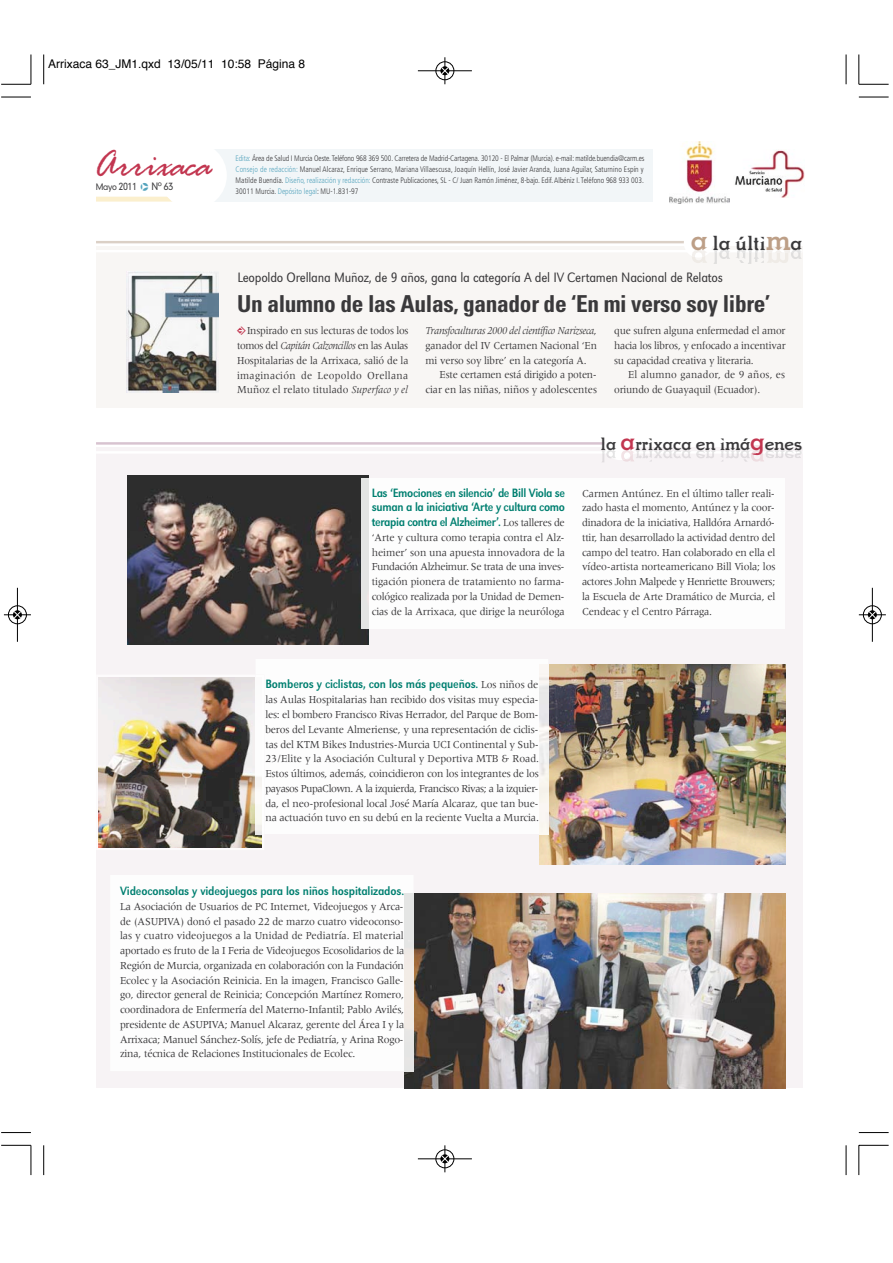
<style>
.page{position:relative;width:893px;height:1263px;background:#fff}
.page>*{position:absolute;margin:0;border:0;box-sizing:border-box;transform-origin:0 0}
.t1{font:39.3px "Rage Italic Plain";letter-spacing:-.015em;color:#c23650}
.t2{font:28.35px "Yoyoyo";color:#bd9f87}
.t3{font:700 condensed 23.4px "Univers";letter-spacing:-.015em;color:#3a393b}
.t4{font:19.65px "Yoyoyo";letter-spacing:-.015em;color:#3a393b}
.t5{font:17.25px "Yoyoyo";letter-spacing:-.015em;color:#3a393b}
.t6{font:14.1px "URW Grotesk T Ligh Extr Narr";letter-spacing:-.015em;color:#3a393b}
.t7{font:12.6px/14.7px "URW Grotesk T Regu Extr Narr";letter-spacing:-.015em;color:#007f70}
.t8{font:12px "Helvetica";color:#000}
.t9{font:11.1px/14.7px "Meridien";letter-spacing:-.015em;color:#3a393b;text-align:justify;scale:.95 1}
.t10{font:11.1px "Meridien";letter-spacing:-.015em;color:#3a393b;scale:.93 1}
.t11{font:italic 11.1px "Meridien";letter-spacing:-.03em;color:#3a393b;scale:.93 1}
.t12{font:11.1px "Meridien";letter-spacing:-.045em;color:#3a393b;scale:.95 1}
.t13{font:11.1px "Meridien";letter-spacing:.025em;color:#3a393b;scale:.93 1}
.t14{font:11.1px "Meridien";letter-spacing:.015em;color:#3a393b;scale:.93 1}
.t15{font:9.9px "Geometric 706 BT Medium B";letter-spacing:-.045em;color:#3a393b;scale:.9 1}
.t16{font:8.55px "Geometric 706 BT Medium B";color:#3a393b;scale:.9 1}
.t17{font:300 condensed 7.95px/11.1px "Frutiger";color:#3a393b;text-align:justify;scale:.95 1}
.s1{font-family:"Pointers";font-size:10.5px;color:#55a4bd}
.s2{color:#55a4bd}
.s3{font-family:"Pointers";color:#c23650}
.s4{font-style:normal}
.s5{font-style:italic}
.s6{font-size:19.65px;color:#3a393b}
.s7{font-family:"Meridien";font-size:11.1px;color:#3a393b}
.s8{font-size:24.6px;color:#c23650}
</style>
<div class="page">
<div style="left:96px;top:246px;width:706px;height:161px;background:#f8f6f4"></div>
<div style="left:200px;top:149px;width:452px;height:53px;background:#f2f6f8"></div>
<svg style="left:43px;top:55px;width:1px;height:29px"></svg>
<hr style="left:1px;top:97px;width:30px;height:1px;background:#000">
<svg style="left:31px;top:55px;width:1px;height:29px"></svg>
<hr style="left:1px;top:84px;width:30px;height:1px;background:#000">
<svg style="left:845px;top:55px;width:1px;height:29px"></svg>
<hr style="left:858px;top:97px;width:30px;height:1px;background:#000">
<svg style="left:858px;top:55px;width:1px;height:29px"></svg>
<hr style="left:858px;top:84px;width:30px;height:1px;background:#000">
<hr style="left:43px;top:1145px;width:1px;height:30px;background:#000">
<hr style="left:1px;top:1132px;width:30px;height:1px;background:#000">
<hr style="left:31px;top:1145px;width:1px;height:30px;background:#000">
<hr style="left:1px;top:1145px;width:30px;height:1px;background:#000">
<hr style="left:845px;top:1145px;width:1px;height:30px;background:#000">
<hr style="left:858px;top:1132px;width:30px;height:1px;background:#000">
<hr style="left:858px;top:1145px;width:1px;height:30px;background:#000">
<hr style="left:858px;top:1145px;width:30px;height:1px;background:#000">
<hr style="left:418px;top:71px;width:54px;height:1px;background:#000">
<svg style="left:435px;top:57px;width:19px;height:27px"></svg>
<div style="left:96px;top:197px;width:100px;height:5px;background:#fbefcd"></div>
<svg style="left:160px;top:149px;width:66px;height:53px"></svg>
<img style="left:670px;top:141px;width:60px;height:62px">
<img style="left:734px;top:150px;width:70px;height:47px">
<hr style="left:96px;top:241px;width:590px;height:2px;background:#dbd0c6">
<hr style="left:96px;top:250px;width:706px;height:2px;background:#fff">
<svg style="left:683px;top:241px;width:118px;height:23px"></svg>
<img style="left:127px;top:271px;width:91px;height:121px">
<img style="left:127px;top:475px;width:241px;height:169px">
<hr style="left:96px;top:442px;width:510px;height:3px;background:#d8c3d0">
<svg style="left:601px;top:442px;width:200px;height:20px"></svg>
<hr style="left:765px;top:451px;width:36px;height:3px;background:#e4e4e4">
<img style="left:362px;top:478px;width:6px;height:150px">
<img style="left:404px;top:894px;width:381px;height:194px">
<img style="left:539px;top:664px;width:246px;height:200px">
<img style="left:539px;top:664px;width:9px;height:170px">
<img style="left:98px;top:675px;width:166px;height:173px">
<img style="left:255px;top:677px;width:7px;height:157px">
<img style="left:404px;top:894px;width:9px;height:177px">
<hr style="left:17px;top:588px;width:1px;height:54px;background:#000">
<svg style="left:4px;top:605px;width:27px;height:19px"></svg>
<hr style="left:872px;top:588px;width:1px;height:54px;background:#000">
<svg style="left:858px;top:605px;width:27px;height:19px"></svg>
<hr style="left:418px;top:1159px;width:54px;height:1px;background:#000">
<svg style="left:435px;top:1145px;width:19px;height:27px"></svg>
<p class="t8" style="left:48px;top:59px;width:258px">Arrixaca 63_JM1.qxd 13/05/11 10:58 Página 8</p>
<p class="t1" style="left:94px;top:149px;width:119px">Arrixaca</p>
<p class="t16" style="left:96px;top:184px;width:25px">Mayo</p>
<p class="t15" style="left:119px;top:183px;width:62px">2011 <span class="s1">q</span> Nº 63</p>
<p class="t17" style="left:235px;top:153px;width:432px"><span class="s2">Edita:</span> Área de Salud I Murcia Oeste. Teléfono 968 369 500. Carretera de Madrid-Cartagena. 30120 - El Palmar (Murcia). e-mail: matilde.buendia@carm.es <span class="s2">Consejo de redacción:</span> Manuel Alcaraz, Enrique Serrano, Mariana Villaescusa, Joaquín Hellín, José Javier Aranda, Juana Aguilar, Saturnino Espín y Matilde Buendía. <span class="s2">Diseño, realización y redacción:</span> Contraste Publicaciones, SL - C/ Juan Ramón Jiménez, 8-bajo. Edif. Albéniz I. Teléfono 968 933 003.<br>30011 Murcia. <span class="s2">Depósito legal</span>: MU-1.831-97</p>
<p class="t4" style="left:712px;top:234px;width:55px">la últi</p>
<h4 class="t6" style="left:237px;top:272px;width:487px">Leopoldo Orellana Muñoz, de 9 años, gana la categoría A del IV Certamen Nacional de Relatos</h4>
<p class="t3" style="left:237px;top:295px;width:534px">Un alumno de las Aulas, ganador de ‘En mi verso soy libre’</p>
<p class="t10" style="left:237px;top:326px;width:186px"><span class="s3">m</span>Inspirado en sus lecturas de todos los</p>
<p class="t11" style="left:425px;top:326px;width:185px">Transfoculturas 2000 del científico Narizseca<span class="s4">,</span></p>
<p class="t10" style="left:614px;top:326px;width:186px">que sufren alguna enfermedad el amor</p>
<p class="t11" style="left:237px;top:341px;width:186px"><span class="s4">tomos del</span> Capitán Calzoncillos <span class="s4">en las Aulas</span></p>
<p class="t10" style="left:425px;top:341px;width:186px">ganador del IV Certamen Nacional ‘En</p>
<p class="t10" style="left:614px;top:341px;width:186px">hacia los libros, y enfocado a incentivar</p>
<p class="t10" style="left:237px;top:356px;width:186px">Hospitalarias de la Arrixaca, salió de la</p>
<p class="t10" style="left:425px;top:356px;width:175px">mi verso soy libre’ en la categoría A.</p>
<p class="t10" style="left:614px;top:356px;width:152px">su capacidad creativa y literaria.</p>
<p class="t13" style="left:237px;top:371px;width:185px">imaginación de Leopoldo Orellana</p>
<p class="t10" style="left:439px;top:371px;width:170px">Este certamen está dirigido a poten-</p>
<p class="t14" style="left:628px;top:371px;width:170px">El alumno ganador, de 9 años, es</p>
<p class="t10" style="left:237px;top:385px;width:185px">Muñoz el relato titulado <span class="s5">Superfaco y el</span></p>
<p class="t10" style="left:425px;top:385px;width:186px">ciar en las niñas, niños y adolescentes</p>
<p class="t10" style="left:614px;top:385px;width:159px">oriundo de Guayaquil (Ecuador).</p>
<p class="t2" style="left:691px;top:227px;width:19px">a</p>
<p class="t2" style="left:765px;top:227px;width:38px">m<span class="s6">a</span></p>
<p class="t7" style="left:372px;top:486px;width:195px">Las ‘Emoc ones en s encio’ de B l V a se</p>
<p class="t7" style="left:372px;top:516px;width:194px">terap a contra e zheimer’. <span class="s7">Los talleres de</span></p>
<p class="t9" style="left:372px;top:531px;width:205px">‘Arte y cultura como terapia contra el Alz&shy;heimer’ son una apuesta innovadora de la Fundación Alzheimur. Se trata de una inves&shy;tigación pionera de tratamiento no farma&shy;cológico realizada por la Unidad de Demen&shy;cias de la Arrixaca, que dirige la neuróloga</p>
<p class="t7" style="left:372px;top:486px;width:195px;text-indent:146px">il iol suman a la iniciativa ‘Arte y cu tura como</p>
<p class="t7" style="left:418px;top:486px;width:4px">i</p>
<p class="t7" style="left:463px;top:486px;width:7px">il</p>
<p class="t7" style="left:514px;top:501px;width:4px">l</p>
<p class="t7" style="left:396px;top:516px;width:4px">i</p>
<p class="t7" style="left:445px;top:516px;width:16px">l Al</p>
<p class="t5" style="left:600px;top:437px;width:203px">la <span class="s8">a</span>rrixaca en imá<span class="s8">g</span>enes</p>
<p class="t9" style="left:582px;top:487px;width:205px">Carmen Antúnez. En el último taller reali&shy;zado hasta el momento, Antúnez y la coor&shy;dinadora de la iniciativa, Halldóra Arnardó&shy;ttir, han desarrollado la actividad dentro del campo del teatro. Han colaborado en ella el vídeo-artista norteamericano Bill Viola; los actores John Malpede y Henriette Brouwers; la Escuela de Arte Dramático de Murcia, el</p>
<p class="t9" style="left:582px;top:605px;width:138px">Cendeac y el Centro Párraga.</p>
<p class="t7" style="left:265px;top:678px;width:274px">Bomberos y c istas, con os más pequeños. <span class="s7">Los niños de</span></p>
<p class="t9" style="left:265px;top:693px;width:290px">las Aulas Hospitalarias han recibido dos visitas muy especia&shy;les: el bombero Francisco Rivas Herrador, del Parque de Bom&shy;beros del Levante Almeriense, y una representación de ciclis&shy;tas del KTM Bikes Industries-Murcia UCI Continental y Sub-23/Elite y la Asociación Cultural y Deportiva MTB &amp; Road.<br>Estos últimos, además, coincidieron con los integrantes de los</p>
<p class="t9" style="left:265px;top:796px;width:289px">da, el neo-profesional local José María Alcaraz, que tan bue&shy;na actuación tuvo en su debú en la reciente Vuelta a Murcia.</p>
<p class="t7" style="left:330px;top:678px;width:12px">icl</p>
<p class="t7" style="left:389px;top:678px;width:4px">l</p>
<p class="t12" style="left:265px;top:784px;width:289px">payasos PupaClown. A la izquierda, Francisco Rivas; a la izquier-</p>
<p class="t7" style="left:175px;top:885px;width:4px">l</p>
<p class="t7" style="left:205px;top:885px;width:4px">i</p>
<p class="t7" style="left:226px;top:885px;width:4px">j</p>
<p class="t7" style="left:286px;top:885px;width:4px">l</p>
<p class="t7" style="left:309px;top:885px;width:4px">i</p>
<p class="t7" style="left:370px;top:885px;width:4px">i</p>
<p class="t9" style="left:339px;top:900px;width:5px">j</p>
<p class="t9" style="left:202px;top:929px;width:5px">j</p>
<p class="t9" style="left:291px;top:944px;width:5px">j</p>
<p class="t7" style="left:120px;top:885px;width:286px">Videoconso as y v deo uegos para os n ños hospital zados.</p>
<p class="t9" style="left:120px;top:900px;width:301px">La Asociación de Usuarios de PC Internet, Video uegos y Arca&shy;de (ASUPIVA) donó el pasado 22 de marzo cuatro videoconso&shy;las y cuatro video uegos a la Unidad de Pediatría. El material aportado es fruto de la I Feria de Video uegos Ecosolidarios de la Región de Murcia, organizada en colaboración con la Fundación Ecolec y la Asociación Reinicia. En la imagen, Francisco Galle&shy;go, director general de Reinicia; Concepción Martínez Romero, coordinadora de Enfermería del Materno-Infantil; Pablo Avilés, presidente de ASUPIVA; Manuel Alcaraz, gerente del Área I y la Arrixaca; Manuel Sánchez-Solís, efe de Pediatría, y Arina Rogo&shy;zina, técnica de Relaciones Institucionales de Ecolec.</p>
<p class="t9" style="left:266px;top:1033px;width:5px">j</p>
</div>
